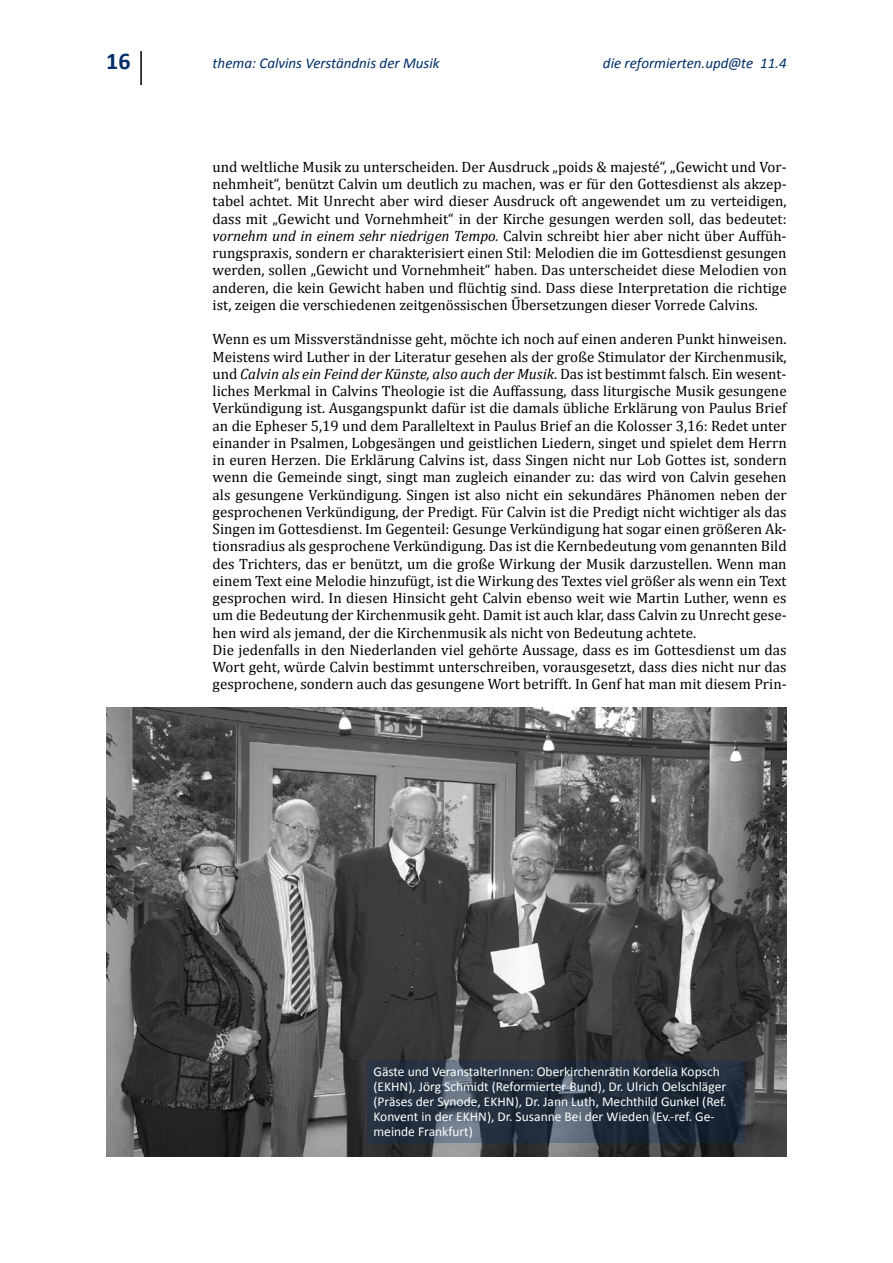
<style>
.page{position:relative;width:893px;height:1263px;background:#fff}
.page>*{position:absolute;margin:0;border:0;box-sizing:border-box;transform-origin:0 0}
.t1{font:700 24px "Calibri";color:#002e67}
.t2{font:15px/17.2px "Cambria";color:#000;text-align:justify}
.t3{font:italic 15px "Calibri";color:#002e67}
.t4{font:13.5px/15px "Calibri";color:#fff}
.s1{font-style:italic}
</style>
<div class="page">
<hr style="left:140px;top:51px;width:2px;height:34px;background:#000">
<img style="left:106px;top:708px;width:681px;height:449px">
<svg style="left:367px;top:1060px;width:377px;height:82px;background:#2b3645"></svg>
<h1 class="t1" style="left:106px;top:46px;width:26px">16</h1>
<p class="t3" style="left:213px;top:54px;width:229px">thema: Calvins Verständnis der Musik</p>
<p class="t3" style="left:603px;top:54px;width:185px">die reformierten.upd@te 11.4</p>
<p class="t2" style="left:213px;top:158px;width:576px">und weltliche Musik zu unterscheiden. Der Ausdruck „poids &amp; majesté“, „Gewicht und Vor&shy;nehmheit“, benützt Calvin um deutlich zu machen, was er für den Gottesdienst als akzep&shy;tabel achtet. Mit Unrecht aber wird dieser Ausdruck oft angewendet um zu verteidigen, dass mit „Gewicht und Vornehmheit“ in der Kirche gesungen werden soll, das bedeutet: <span class="s1">vornehm und in einem sehr niedrigen Tempo.</span> Calvin schreibt hier aber nicht über Auffüh&shy;rungspraxis, sondern er charakterisiert einen Stil: Melodien die im Gottesdienst gesungen werden, sollen „Gewicht und Vornehmheit“ haben. Das unterscheidet diese Melodien von anderen, die kein Gewicht haben und flüchtig sind. Dass diese Interpretation die richtige ist, zeigen die verschiedenen zeitgenössischen Űbersetzungen dieser Vorrede Calvins.</p>
<p class="t2" style="left:213px;top:330px;width:576px;text-align:left">Wenn es um Missverständnisse geht, möchte ich noch auf einen anderen Punkt hinweisen.<br>Meistens wird Luther in der Literatur gesehen als der große Stimulator der Kirchenmusik, und <span class="s1">Calvin als ein Feind der Künste, also auch der Musik</span>. Das ist bestimmt falsch. Ein wesent&shy;liches Merkmal in Calvins Theologie ist die Auffassung, dass liturgische Musik gesungene Verkündigung ist. Ausgangspunkt dafür ist die damals übliche Erklärung von Paulus Brief an die Epheser 5,19 und dem Paralleltext in Paulus Brief an die Kolosser 3,16: Redet unter einander in Psalmen, Lobgesängen und geistlichen Liedern, singet und spielet dem Herrn in euren Herzen. Die Erklärung Calvins ist, dass Singen nicht nur Lob Gottes ist, sondern wenn die Gemeinde singt, singt man zugleich einander zu: das wird von Calvin gesehen als gesungene Verkündigung. Singen ist also nicht ein sekundäres Phänomen neben der gesprochenen Verkündigung, der Predigt. Für Calvin ist die Predigt nicht wichtiger als das Singen im Gottesdienst. Im Gegenteil: Gesunge Verkündigung hat sogar einen größeren Ak&shy;tionsradius als gesprochene Verkündigung. Das ist die Kernbedeutung vom genannten Bild des Trichters, das er benützt, um die große Wirkung der Musik darzustellen. Wenn man einem Text eine Melodie hinzufügt, ist die Wirkung des Textes viel größer als wenn ein Text gesprochen wird. In diesen Hinsicht geht Calvin ebenso weit wie Martin Luther, wenn es um die Bedeutung der Kirchenmusik geht. Damit ist auch klar, dass Calvin zu Unrecht gese&shy;hen wird als jemand, der die Kirchenmusik als nicht von Bedeutung achtete.<br>Die jedenfalls in den Niederlanden viel gehörte Aussage, dass es im Gottesdienst um das Wort geht, würde Calvin bestimmt unterschreiben, vorausgesetzt, dass dies nicht nur das gesprochene, sondern auch das gesungene Wort betrifft. In Genf hat man mit diesem Prin-</p>
<p class="t4" style="left:373px;top:1063px;width:355px">Gäste und VeranstalterInnen: Oberkirchenrätin Kordelia Kopsch (EKHN), Jörg Schmidt (Reformierter Bund), Dr. Ulrich Oelschläger (Präses der Synode, EKHN), Dr. Jann Luth, Mechthild Gunkel (Ref.<br>Konvent in der EKHN), Dr. Susanne Bei der Wieden (Ev.-ref. Ge&shy;meinde Frankfurt)</p>
</div>
